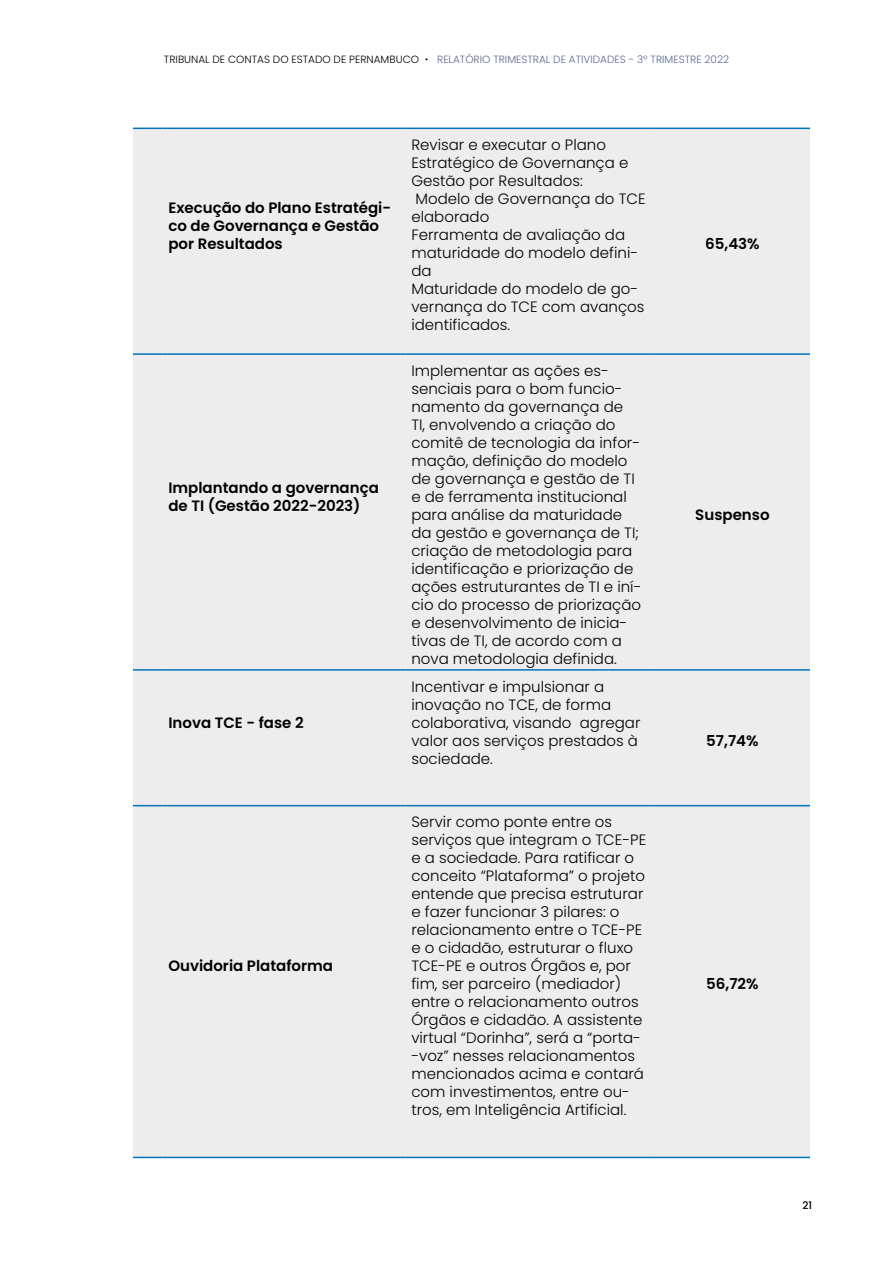
<style>
.page{position:relative;width:893px;height:1263px;background:#fff}
.page>*{position:absolute;margin:0;border:0;box-sizing:border-box;transform-origin:0 0}
.t1{font:300 15px/18px "Poppins";color:#000}
.t2{font:600 15px/18px "Poppins";color:#000}
.t3{font:300 10.5px "Poppins";color:#5c6991}
.t4{font:500 10.5px "Poppins";color:#000}
.s1{color:#000}
.s2{font-family:"Raleway";font-weight:500;color:#000}
</style>
<div class="page">
<div style="left:133px;top:129px;width:677px;height:1028px;background:#ededed"></div>
<svg style="left:133px;top:128px;width:29px;height:1px"></svg>
<hr style="left:162px;top:128px;width:243px;height:1px;background:#0073ba">
<hr style="left:405px;top:128px;width:250px;height:1px;background:#0073ba">
<hr style="left:655px;top:128px;width:155px;height:1px;background:#0073ba">
<hr style="left:133px;top:353px;width:29px;height:2px;background:#0073ba">
<hr style="left:162px;top:353px;width:243px;height:2px;background:#0073ba">
<hr style="left:405px;top:353px;width:250px;height:2px;background:#0073ba">
<hr style="left:655px;top:353px;width:155px;height:2px;background:#0073ba">
<hr style="left:133px;top:669px;width:29px;height:2px;background:#0073ba">
<hr style="left:162px;top:669px;width:243px;height:2px;background:#0073ba">
<hr style="left:405px;top:669px;width:250px;height:2px;background:#0073ba">
<hr style="left:655px;top:669px;width:155px;height:2px;background:#0073ba">
<svg style="left:133px;top:805px;width:29px;height:1px"></svg>
<hr style="left:162px;top:805px;width:243px;height:1px;background:#0073ba">
<hr style="left:405px;top:805px;width:250px;height:1px;background:#0073ba">
<hr style="left:655px;top:805px;width:155px;height:1px;background:#0073ba">
<svg style="left:133px;top:1157px;width:29px;height:1px"></svg>
<hr style="left:162px;top:1157px;width:243px;height:1px;background:#0073ba">
<hr style="left:405px;top:1157px;width:250px;height:1px;background:#0073ba">
<hr style="left:655px;top:1157px;width:155px;height:1px;background:#0073ba">
<p class="t3" style="left:164px;top:53px;width:566px"><span class="s1">TRIBUNAL DE CONTAS DO ESTADO DE PERNAMBUCO</span> <span class="s2">•</span> RELATÓRIO TRIMESTRAL DE ATIVIDADES - 3º TRIMESTRE 2022</p>
<p class="t2" style="left:168px;top:199px;width:224px">Execução do Plano Estratégi&shy;co de Governança e Gestão por Resultados</p>
<p class="t2" style="left:168px;top:479px;width:212px">Implantando a governança de TI (Gestão 2022-2023)</p>
<p class="t2" style="left:168px;top:713px;width:137px">Inova TCE - fase 2</p>
<p class="t2" style="left:168px;top:957px;width:166px">Ouvidoria Plataforma</p>
<p class="t1" style="left:411px;top:136px;width:236px">Revisar e executar o Plano<br>Estratégico de Governança e<br>Gestão por Resultados:<br>Modelo de Governança do TCE elaborado<br>Ferramenta de avaliação da maturidade do modelo defini&shy;da<br>Maturidade do modelo de go&shy;vernança do TCE com avanços identificados.</p>
<p class="t1" style="left:411px;top:362px;width:232px">Implementar as ações es&shy;senciais para o bom funcio&shy;namento da governança de<br>TI, envolvendo a criação do comitê de tecnologia da infor&shy;mação, definição do modelo de governança e gestão de TI e de ferramenta institucional para análise da maturidade da gestão e governança de TI; criação de metodologia para identificação e priorização de ações estruturantes de TI e iní&shy;cio do processo de priorização e desenvolvimento de inicia&shy;tivas de TI, de acordo com a nova metodologia definida.</p>
<p class="t1" style="left:411px;top:677px;width:231px">Incentivar e impulsionar a inovação no TCE, de forma colaborativa, visando agregar valor aos serviços prestados à sociedade.</p>
<p class="t1" style="left:411px;top:813px;width:236px">Servir como ponte entre os serviços que integram o TCE-PE e a sociedade. Para ratificar o conceito “Plataforma” o projeto entende que precisa estruturar e fazer funcionar 3 pilares: o relacionamento entre o TCE-PE e o cidadão, estruturar o fluxo<br>TCE-PE e outros Órgãos e, por fim, ser parceiro (mediador) entre o relacionamento outros<br>Órgãos e cidadão. A assistente virtual “Dorinha”, será a “porta--voz” nesses relacionamentos mencionados acima e contará com investimentos, entre ou&shy;tros, em Inteligência Artificial.</p>
<p class="t2" style="left:705px;top:235px;width:56px">65,43%</p>
<p class="t2" style="left:695px;top:506px;width:76px">Suspenso</p>
<p class="t2" style="left:706px;top:731px;width:54px">57,74%</p>
<p class="t2" style="left:706px;top:975px;width:54px">56,72%</p>
<p class="t4" style="left:802px;top:1199px;width:11px">21</p>
</div>
